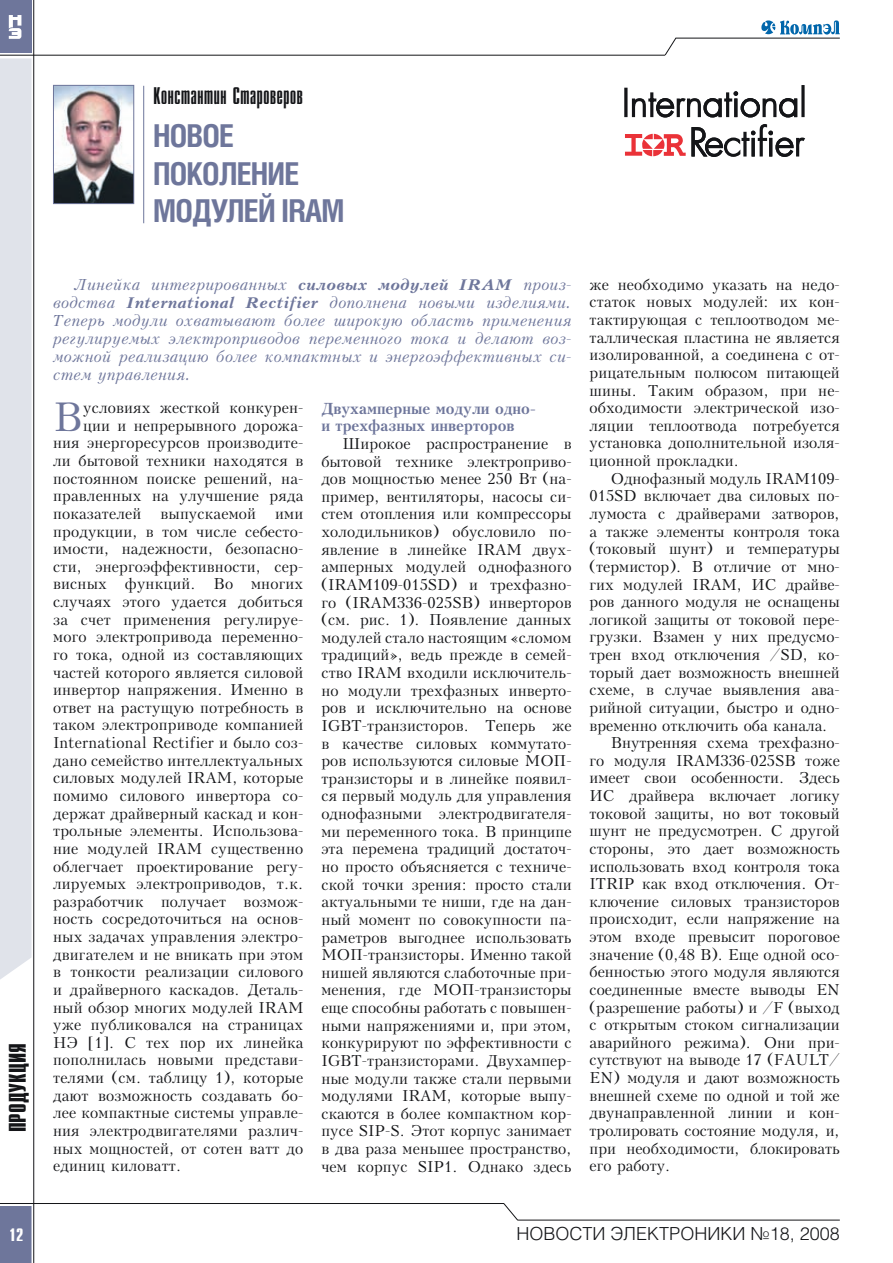
<style>
.page{position:relative;width:893px;height:1263px;background:#fff}
.page>*{position:absolute;margin:0;border:0;box-sizing:border-box;transform-origin:0 0}
.t1{font:39.45px "Kudryashev";color:#6e769b}
.t2{font:700 31.5px/37.5px "Helios Cond";letter-spacing:-.025em;color:#6e769b}
.t3{font:24px "Compact C";color:#141518}
.t4{font:700 24px "Compact C";color:#141518}
.t5{font:300 18px "Helios";color:#141518}
.t6{font:700 18px "Compact C";color:#fff}
.t7{font:15px/17.5px "Kudryashev";color:#141518;text-align:justify}
.t8{font:italic 15px/18px "Kudryashev";letter-spacing:.015em;color:#6e769b;text-align:justify}
.t9{font:700 15px/17.7px "Kudryashev";color:#6e769b}
.s1{font-weight:700}
</style>
<div class="page">
<div style="left:0;top:1206px;width:32px;height:57px;background:#6e769b"></div>
<div style="left:0;top:58px;width:32px;height:921px;background:#e0e3ea"></div>
<hr style="left:0;top:55px;width:665px;height:1px;background:#141518">
<div style="left:0;top:0;width:32px;height:53px;background:#6e769b"></div>
<svg style="left:9px;top:15px;width:12px;height:24px"></svg>
<hr style="left:33px;top:0;width:1px;height:1263px;background:#141518">
<hr style="left:675px;top:38px;width:165px;height:1px;background:#141518">
<svg style="left:664px;top:37px;width:13px;height:19px"></svg>
<hr style="left:0;top:1203px;width:504px;height:1px;background:#141518">
<hr style="left:517px;top:1220px;width:323px;height:1px;background:#141518">
<svg style="left:503px;top:1203px;width:16px;height:18px"></svg>
<svg style="left:761px;top:20px;width:79px;height:15px"></svg>
<hr style="left:143px;top:86px;width:1px;height:137px;background:#6e769b">
<img style="left:55px;top:87px;width:77px;height:115px">
<div style="left:53px;top:85px;width:81px;height:119px;border:1px solid #6e769b"></div>
<div style="left:624px;top:88px;width:3px;height:29px;border:2px solid #141518"></div>
<div style="left:801px;top:85px;width:4px;height:32px;border:2px solid #141518"></div>
<svg style="left:625px;top:91px;width:180px;height:66px"></svg>
<h3 class="t3" style="left:153px;top:84px;width:152px">Константин Староверов</h3>
<h3 class="t4" style="left:6px;top:1132px;width:91px;rotate:-90deg">ПРОДУКЦИЯ</h3>
<h2 class="t2" style="left:153px;top:116px;width:193px">Новое поколение модулей IRAM</h2>
<p class="t8" style="left:53px;top:276px;width:520px;text-indent:21px">Линейка интегрированных <span class="s1">силовых модулей IRAM</span> произ&shy;водства <span class="s1">International Rectifier</span> дополнена новыми изделиями.<br>Теперь модули охватывают более широкую область применения регулируемых электроприводов переменного тока и делают воз&shy;можной реализацию более компактных и энергоэффективных си&shy;стем управления.</p>
<h1 class="t1" style="left:53px;top:394px;width:31px">В</h1>
<p class="t7" style="left:83px;top:399px;width:222px">условиях жесткой конкурен-</p>
<p class="t7" style="left:83px;top:417px;width:222px">ции и непрерывного дорожа-</p>
<p class="t7" style="left:53px;top:435px;width:252px">ния энергоресурсов производите-</p>
<p class="t7" style="left:53px;top:452px;width:252px">ли бытовой техники находятся в</p>
<p class="t7" style="left:53px;top:470px;width:252px">постоянном поиске решений, на-</p>
<p class="t7" style="left:53px;top:487px;width:252px">правленных на улучшение ряда</p>
<p class="t7" style="left:53px;top:505px;width:90px">показателей</p>
<p class="t7" style="left:160px;top:505px;width:97px">выпускаемой</p>
<p class="t7" style="left:53px;top:505px;width:252px;text-indent:222px">ими продукции, в том числе себесто&shy;имости, надежности, безопасно&shy;сти, энергоэффективности, сер&shy;висных функций. Во многих случаях этого удается добиться за счет применения регулируе&shy;мого электропривода переменно&shy;го тока, одной из составляющих частей которого является силовой инвертор напряжения. Именно в ответ на растущую потребность в таком электроприводе компанией International Rectifier и было соз&shy;дано семейство интеллектуальных силовых модулей IRAM, которые помимо силового инвертора со&shy;держат драйверный каскад и кон&shy;трольные элементы. Использова&shy;ние модулей IRAM существенно облегчает проектирование регу&shy;лируемых электроприводов, т.к. разработчик получает возмож&shy;ность сосредоточиться на основ&shy;ных задачах управления электро&shy;двигателем и не вникать при этом в тонкости реализации силового и драйверного каскадов. Деталь&shy;ный обзор многих модулей IRAM уже публиковался на страницах НЭ [1]. С тех пор их линейка пополнилась новыми представи&shy;телями (см. таблицу 1), которые дают возможность создавать бо&shy;лее компактные системы управле&shy;ния электродвигателями различ&shy;ных мощностей, от сотен ватт до единиц киловатт.</p>
<p class="t9" style="left:321px;top:399px;width:216px">Двухамперные модули одно&shy;и трехфазных инверторов</p>
<p class="t7" style="left:321px;top:435px;width:252px;text-indent:21px">Широкое распространение в бытовой технике электроприво&shy;дов мощностью менее 250 Вт (на&shy;пример, вентиляторы, насосы си&shy;стем отопления или компрессоры холодильников) обусловило по&shy;явление в линейке IRAM двух&shy;амперных модулей однофазного (IRAM109-015SD) и трехфазно&shy;го (IRAM336-025SB) инверторов (см. рис. 1). Появление данных модулей стало настоящим «сломом традиций», ведь прежде в семей&shy;ство IRAM входили исключитель&shy;но модули трехфазных инверто&shy;ров и исключительно на основе IGBT-транзисторов. Теперь же в качестве силовых коммутато&shy;ров используются силовые МОП&shy;транзисторы и в линейке появил&shy;ся первый модуль для управления однофазными электродвигателя&shy;ми переменного тока. В принципе эта перемена традиций достаточ&shy;но просто объясняется с техниче&shy;ской точки зрения: просто стали актуальными те ниши, где на дан&shy;ный момент по совокупности па&shy;раметров выгоднее использовать МОП-транзисторы. Именно такой нишей являются слаботочные при&shy;менения, где МОП-транзисторы еще способны работать с повышен&shy;ными напряжениями и, при этом, конкурируют по эффективности с IGBT-транзисторами. Двухампер&shy;ные модули также стали первыми модулями IRAM, которые выпу&shy;скаются в более компактном кор&shy;пусе SIP-S. Этот корпус занимает в два раза меньшее пространство, чем корпус SIP1. Однако здесь</p>
<p class="t7" style="left:590px;top:276px;width:252px">же необходимо указать на недо&shy;статок новых модулей: их кон&shy;тактирующая с теплоотводом ме&shy;таллическая пластина не является изолированной, а соединена с от&shy;рицательным полюсом питающей шины. Таким образом, при не&shy;обходимости электрической изо&shy;ляции теплоотвода потребуется установка дополнительной изоля&shy;ционной прокладки.</p>
<p class="t7" style="left:611px;top:470px;width:230px">Однофазный модуль IRAM109-</p>
<p class="t7" style="left:590px;top:488px;width:252px">015SD включает два силовых по-</p>
<p class="t7" style="left:590px;top:505px;width:252px">лумоста с драйверами затворов,</p>
<p class="t7" style="left:590px;top:523px;width:252px">а также элементы контроля тока</p>
<p class="t7" style="left:590px;top:540px;width:252px">(токовый шунт) и температуры</p>
<p class="t7" style="left:590px;top:558px;width:252px">(термистор). В отличие от мно-</p>
<p class="t7" style="left:590px;top:576px;width:252px">гих модулей IRAM, ИС драйве-</p>
<p class="t7" style="left:590px;top:593px;width:252px">ров данного модуля не оснащены</p>
<p class="t7" style="left:590px;top:611px;width:252px">логикой защиты от токовой пере-</p>
<p class="t7" style="left:590px;top:629px;width:252px">грузки. Взамен у них предусмо-</p>
<p class="t7" style="left:590px;top:646px;width:252px">трен вход отключения /SD, ко-</p>
<p class="t7" style="left:590px;top:664px;width:252px">торый дает возможность внешней</p>
<p class="t7" style="left:590px;top:681px;width:252px">схеме, в случае выявления ава-</p>
<p class="t7" style="left:590px;top:699px;width:252px">рийной ситуации, быстро и одно-</p>
<p class="t7" style="left:590px;top:717px;width:239px">временно отключить оба канала.</p>
<p class="t7" style="left:611px;top:734px;width:230px">Внутренняя схема трехфазно-</p>
<p class="t7" style="left:590px;top:752px;width:252px">го модуля IRAM336-025SB тоже</p>
<p class="t7" style="left:590px;top:770px;width:252px">имеет свои особенности. Здесь</p>
<p class="t7" style="left:590px;top:787px;width:252px">ИС драйвера включает логику</p>
<p class="t7" style="left:590px;top:805px;width:252px">токовой защиты, но вот токовый</p>
<p class="t7" style="left:590px;top:822px;width:252px">шунт не предусмотрен. С другой</p>
<p class="t7" style="left:590px;top:840px;width:252px">стороны, это дает возможность</p>
<p class="t7" style="left:590px;top:858px;width:252px">использовать вход контроля тока</p>
<p class="t7" style="left:590px;top:875px;width:252px">ITRIP как вход отключения. От-</p>
<p class="t7" style="left:590px;top:893px;width:252px">ключение силовых транзисторов</p>
<p class="t7" style="left:590px;top:911px;width:252px">происходит, если напряжение на</p>
<p class="t7" style="left:590px;top:928px;width:252px">этом входе превысит пороговое</p>
<p class="t7" style="left:590px;top:946px;width:252px">значение (0,48 В). Еще одной осо-</p>
<p class="t7" style="left:590px;top:963px;width:252px">бенностью этого модуля являются</p>
<p class="t7" style="left:590px;top:981px;width:252px">соединенные вместе выводы EN</p>
<p class="t7" style="left:590px;top:999px;width:252px">(разрешение работы) и /F (выход</p>
<p class="t7" style="left:590px;top:1016px;width:252px">с открытым стоком сигнализации</p>
<p class="t7" style="left:590px;top:1034px;width:252px">аварийного режима). Они при-</p>
<p class="t7" style="left:590px;top:1052px;width:252px">сутствуют на выводе 17 (FAULT/</p>
<p class="t7" style="left:590px;top:1069px;width:252px">EN) модуля и дают возможность</p>
<p class="t7" style="left:590px;top:1087px;width:252px">внешней схеме по одной и той же</p>
<p class="t7" style="left:590px;top:1104px;width:252px">двунаправленной линии и кон-</p>
<p class="t7" style="left:590px;top:1122px;width:252px">тролировать состояние модуля, и,</p>
<p class="t7" style="left:590px;top:1140px;width:252px">при необходимости, блокировать</p>
<p class="t7" style="left:590px;top:1157px;width:82px">его работу.</p>
<p class="t6" style="left:9px;top:1226px;width:16px">12</p>
<p class="t5" style="left:516px;top:1222px;width:325px">НОВОСТИ ЭЛЕКТРОНИКИ №18, 2008</p>
</div>
